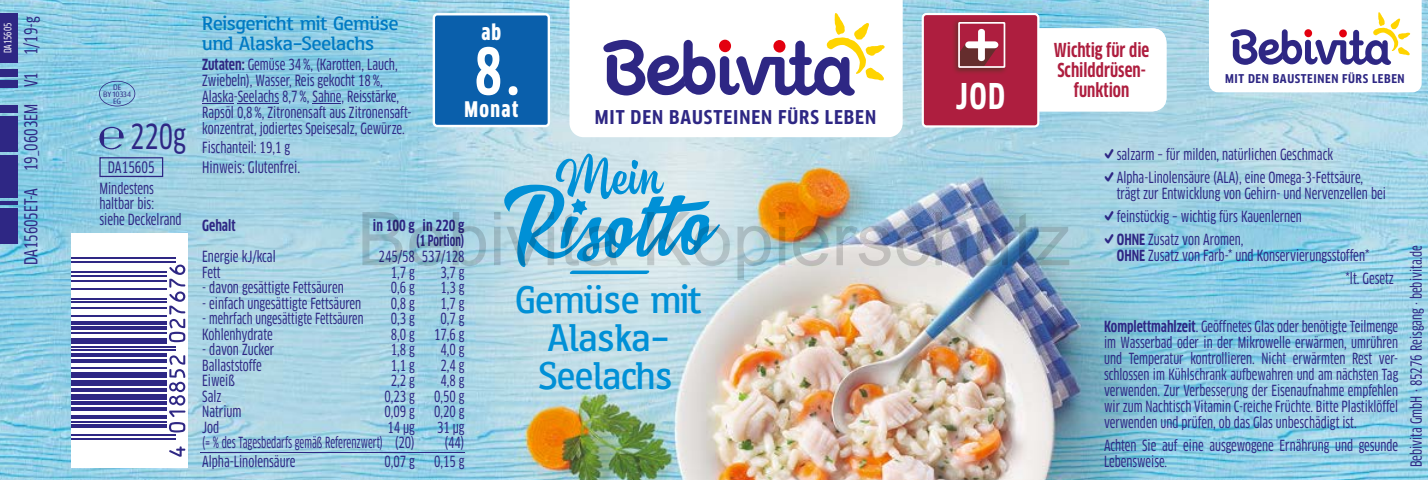
<style>
.page{position:relative;width:1428px;height:480px;background:#fff}
.page>*{position:absolute;margin:0;border:0;box-sizing:border-box;transform-origin:0 0}
.t1{font:74.25px "Arial";color:rgb(0 0 0/.15)}
.t2{font:700 condensed 63px "Clan OT";color:#fff}
.t3{font:45px/38px "Eirik Raude";letter-spacing:.005em;color:#0090d6;text-align:center;scale:.95 1}
.t4{font:700 condensed 34.75px "Clan OT";color:#fff}
.t5{font:33.75px "Clan OT Cond News";color:#2e2784}
.t6{font:22.5px/20px "Eirik Raude";letter-spacing:.005em;color:#007ac3}
.t7{font:900 condensed 21px "Clan OT";letter-spacing:.07em;color:#fff}
.t8{font:700 condensed 18.75px/20px "Clan OT";color:#ae1e3f;text-align:center}
.t9{font:700 condensed 18.5px "Clan OT";letter-spacing:.04em;color:#2e2784;scale:1.2 1}
.t10{font:17.5px "Clan OT Cond News";color:#2e2784}
.t11{font:15.5px "Clan OT Cond News";color:#2e2784}
.t12{font:15px/16px "Clan OT Cond News";color:#2e2784}
.t13{font:15px "Clan OT Cond News";color:#2e2784;scale:.85 1}
.t14{font:700 condensed 15px/15.5px "Clan OT";color:#2e2784;text-align:right}
.t15{font:700 condensed 11.75px "Clan OT";letter-spacing:.04em;color:#2e2784;scale:1.2 1}
.t16{font:10px "Clan OT Cond News";color:#fff}
.t17{font:8px/7px "Dax Pro";letter-spacing:-.005em;color:#2e2784;text-align:center}
.s1{font-family:"Clan OT";font-weight:700;font-stretch:condensed}
</style>
<div class="page">
<img style="left:0;top:0;width:1427px;height:479px">
<svg style="left:504px;top:153px;width:216px;height:121px;background:#92cae3"></svg>
<div style="left:1010px;top:28px;width:156px;height:83px;background:#fff;border-radius:14px"></div>
<hr style="left:202px;top:103px;width:32px;height:1px;background:#2e2784">
<hr style="left:238px;top:103px;width:41px;height:1px;background:#2e2784">
<svg style="left:312px;top:103px;width:29px;height:1px"></svg>
<svg style="left:99px;top:127px;width:25px;height:22px"></svg>
<svg style="left:99px;top:157px;width:64px;height:20px"></svg>
<hr style="left:200px;top:451px;width:264px;height:1px;background:#2e2784">
<svg style="left:432px;top:13px;width:118px;height:114px;background:#1e6cb1"></svg>
<svg style="left:569px;top:0;width:333px;height:137px"></svg>
<svg style="left:603px;top:13px;width:282px;height:83px"></svg>
<svg style="left:1208px;top:0;width:213px;height:92px"></svg>
<svg style="left:921px;top:13px;width:118px;height:114px;background:#b33a55"></svg>
<svg style="left:99px;top:81px;width:36px;height:25px"></svg>
<div style="left:71px;top:233px;width:117px;height:234px;background:#fff"></div>
<svg style="left:169px;top:446px;width:16px;height:10px"></svg>
<hr style="left:71px;top:437px;width:105px;height:2px;background:#2e2784">
<hr style="left:71px;top:433px;width:105px;height:2px;background:#2e2784">
<hr style="left:71px;top:424px;width:96px;height:4px;background:#2e2784">
<hr style="left:71px;top:420px;width:96px;height:2px;background:#2e2784">
<svg style="left:71px;top:415px;width:96px;height:3px"></svg>
<svg style="left:71px;top:407px;width:96px;height:3px"></svg>
<hr style="left:71px;top:401px;width:96px;height:4px;background:#2e2784">
<div style="left:71px;top:393px;width:96px;height:6px;background:#2e2784"></div>
<svg style="left:71px;top:388px;width:96px;height:3px"></svg>
<div style="left:71px;top:380px;width:96px;height:5px;background:#2e2784"></div>
<div style="left:71px;top:372px;width:96px;height:6px;background:#2e2784"></div>
<hr style="left:71px;top:366px;width:96px;height:2px;background:#2e2784">
<svg style="left:169px;top:355px;width:16px;height:77px"></svg>
<svg style="left:71px;top:359px;width:96px;height:3px"></svg>
<hr style="left:71px;top:353px;width:96px;height:4px;background:#2e2784">
<hr style="left:71px;top:349px;width:105px;height:2px;background:#2e2784">
<hr style="left:71px;top:345px;width:105px;height:2px;background:#2e2784">
<div style="left:71px;top:337px;width:96px;height:6px;background:#2e2784"></div>
<hr style="left:71px;top:332px;width:96px;height:2px;background:#2e2784">
<hr style="left:71px;top:326px;width:96px;height:4px;background:#2e2784">
<svg style="left:71px;top:321px;width:96px;height:3px"></svg>
<hr style="left:71px;top:315px;width:96px;height:1px;background:#2e2784">
<hr style="left:71px;top:307px;width:96px;height:2px;background:#2e2784">
<hr style="left:71px;top:301px;width:96px;height:2px;background:#2e2784">
<hr style="left:71px;top:297px;width:96px;height:2px;background:#2e2784">
<hr style="left:71px;top:288px;width:96px;height:1px;background:#2e2784">
<hr style="left:71px;top:280px;width:96px;height:2px;background:#2e2784">
<svg style="left:169px;top:264px;width:16px;height:78px"></svg>
<hr style="left:71px;top:274px;width:96px;height:2px;background:#2e2784">
<hr style="left:71px;top:270px;width:96px;height:2px;background:#2e2784">
<hr style="left:71px;top:261px;width:105px;height:2px;background:#2e2784">
<hr style="left:71px;top:257px;width:105px;height:2px;background:#2e2784">
<div style="left:0;top:13px;width:18px;height:50px;background:#2e2784"></div>
<div style="left:0;top:105px;width:18px;height:7px;background:#2e2784"></div>
<div style="left:0;top:70px;width:18px;height:7px;background:#2e2784"></div>
<div style="left:0;top:80px;width:18px;height:7px;background:#2e2784"></div>
<div style="left:0;top:116px;width:18px;height:35px;background:#2e2784"></div>
<div style="left:0;top:155px;width:18px;height:42px;background:#2e2784"></div>
<hr style="left:0;top:201px;width:18px;height:3px;background:#2e2784">
<div style="left:0;top:208px;width:18px;height:35px;background:#2e2784"></div>
<p class="t16" style="left:2px;top:53px;width:32px;rotate:-90deg">DA15605</p>
<p class="t10" style="left:21px;top:265px;width:250px;rotate:-90deg">DA15605ET-A 19_0603EM V1 1/19-g</p>
<p class="t17" style="left:103px;top:83px;width:29px">DE<br>BY 10334<br>EG</p>
<h3 class="t5" style="left:130px;top:117px;width:57px">220g</h3>
<p class="t11" style="left:108px;top:158px;width:48px">DA15605</p>
<p class="t12" style="left:99px;top:180px;width:84px">Mindestens haltbar bis: siehe Deckelrand</p>
<h3 class="t6" style="left:202px;top:12px;width:198px">Reisgericht mit Gemüse und Alaska-Seelachs</h3>
<p class="t12" style="left:202px;top:56px;width:211px"><span class="s1">Zutaten:</span> Gemüse 34 %, (Karotten, Lauch, Zwiebeln), Wasser, Reis gekocht 18 %, Alaska-Seelachs 8,7 %, Sahne, Reisstärke, Rapsöl 0,8 %, Zitronensaft aus Zitronensaft&shy;konzentrat, jodiertes Speisesalz, Gewürze.</p>
<p class="t12" style="left:202px;top:140px;width:89px">Fischanteil: 19,1 g</p>
<p class="t11" style="left:202px;top:158px;width:99px">Hinweis: Glutenfrei.</p>
<h3 class="t7" style="left:481px;top:20px;width:21px">ab</h3>
<p class="t8" style="left:1053px;top:40px;width:97px">Wichtig für die<br>Schilddrüsen&shy;funktion</p>
<h2 class="t2" style="left:474px;top:35px;width:47px">8.</h2>
<h3 class="t7" style="left:464px;top:97px;width:55px">Monat</h3>
<p class="t15" style="left:1225px;top:72px;width:151px">MIT DEN BAUSTEINEN FÜRS LEBEN</p>
<h3 class="t4" style="left:955px;top:76px;width:51px">JOD</h3>
<p class="t9" style="left:595px;top:107px;width:236px">MIT DEN BAUSTEINEN FÜRS LEBEN</p>
<p class="t12" style="left:1104px;top:146px;width:231px">✓ salzarm – für milden, natürlichen Geschmack</p>
<p class="t12" style="left:1116px;top:169px;width:271px;text-indent:-13px">✓ Alpha-Linolensäure (ALA), eine Omega-3-Fettsäure, trägt zur Entwicklung von Gehirn- und Nervenzellen bei</p>
<p class="t12" style="left:1104px;top:208px;width:199px">✓ feinstückig – wichtig fürs Kauenlernen</p>
<p class="t12" style="left:1116px;top:231px;width:254px;text-indent:-13px">✓ <span class="s1">OHNE</span> Zusatz von Aromen,<br><span class="s1">OHNE</span> Zusatz von Farb-* und Konservierungsstoffen*</p>
<p class="t12" style="left:1345px;top:270px;width:50px">*lt. Gesetz</p>
<h1 class="t1" style="left:357px;top:188px;width:715px">Bebivita Kopierschutz</h1>
<p class="t14" style="left:202px;top:217px;width:35px">Gehalt</p>
<p class="t14" style="left:373px;top:217px;width:93px">in 100 g in 220 g (1 Portion)</p>
<p class="t12" style="left:202px;top:248px;width:75px">Energie kJ/kcal</p>
<p class="t12" style="left:378px;top:248px;width:87px">245/58 537/128</p>
<p class="t12" style="left:202px;top:264px;width:20px">Fett</p>
<p class="t12" style="left:391px;top:264px;width:26px">1,7 g</p>
<p class="t12" style="left:440px;top:264px;width:26px">3,7 g</p>
<p class="t12" style="left:202px;top:279px;width:143px">- davon gesättigte Fettsäuren</p>
<p class="t12" style="left:391px;top:279px;width:26px">0,6 g</p>
<p class="t12" style="left:440px;top:279px;width:26px">1,3 g</p>
<p class="t12" style="left:202px;top:295px;width:161px">- einfach ungesättigte Fettsäuren</p>
<p class="t12" style="left:391px;top:295px;width:26px">0,8 g</p>
<p class="t12" style="left:440px;top:295px;width:26px">1,7 g</p>
<p class="t12" style="left:202px;top:310px;width:163px">- mehrfach ungesättigte Fettsäuren</p>
<p class="t12" style="left:391px;top:310px;width:26px">0,3 g</p>
<p class="t12" style="left:440px;top:310px;width:26px">0,7 g</p>
<p class="t12" style="left:202px;top:326px;width:72px">Kohlenhydrate</p>
<p class="t12" style="left:391px;top:326px;width:26px">8,0 g</p>
<p class="t12" style="left:434px;top:326px;width:32px">17,6 g</p>
<p class="t12" style="left:202px;top:341px;width:73px">- davon Zucker</p>
<p class="t12" style="left:391px;top:341px;width:26px">1,8 g</p>
<p class="t12" style="left:440px;top:341px;width:26px">4,0 g</p>
<p class="t12" style="left:202px;top:357px;width:61px">Ballaststoffe</p>
<p class="t12" style="left:391px;top:357px;width:26px">1,1 g</p>
<p class="t12" style="left:440px;top:357px;width:26px">2,4 g</p>
<p class="t12" style="left:202px;top:372px;width:34px">Eiweiß</p>
<p class="t12" style="left:391px;top:372px;width:26px">2,2 g</p>
<p class="t12" style="left:440px;top:372px;width:26px">4,8 g</p>
<p class="t12" style="left:202px;top:388px;width:21px">Salz</p>
<p class="t12" style="left:384px;top:388px;width:32px">0,23 g</p>
<p class="t12" style="left:434px;top:388px;width:32px">0,50 g</p>
<p class="t12" style="left:202px;top:403px;width:41px">Natrium</p>
<p class="t12" style="left:384px;top:403px;width:32px">0,09 g</p>
<p class="t12" style="left:434px;top:403px;width:32px">0,20 g</p>
<p class="t12" style="left:202px;top:419px;width:19px">Jod</p>
<p class="t12" style="left:387px;top:419px;width:29px">14 µg</p>
<p class="t12" style="left:437px;top:419px;width:29px">31 µg</p>
<p class="t13" style="left:202px;top:433px;width:252px">(= % des Tagesbedarfs gemäß Referenzwert) (20)</p>
<p class="t12" style="left:444px;top:434px;width:22px">(44)</p>
<p class="t12" style="left:202px;top:453px;width:95px">Alpha-Linolensäure</p>
<p class="t12" style="left:384px;top:453px;width:32px">0,07 g</p>
<p class="t12" style="left:434px;top:453px;width:32px">0,15 g</p>
<p class="t12" style="left:1408px;top:467px;width:223px;rotate:-90deg">Bebivita GmbH · 85276 Reisgang · bebivita.de</p>
<h3 class="t3" style="left:516px;top:278px;width:198px">Gemüse mit<br>Alaska-<br>Seelachs</h3>
<p class="t12" style="left:1104px;top:318px;width:296px;text-align:justify"><span class="s1">Komplettmahlzeit</span>. Geöffnetes Glas oder benötigte Teilmenge im Wasserbad oder in der Mikrowelle erwärmen, umrühren und Temperatur kontrollieren. Nicht erwärmten Rest ver&shy;schlossen im Kühlschrank aufbewahren und am nächsten Tag verwenden. Zur Verbesserung der Eisenaufnahme empfehlen wir zum Nachtisch Vitamin C-reiche Früchte. Bitte Plastik löffel verwenden und prüfen, ob das Glas un beschädigt ist.</p>
<p class="t12" style="left:1104px;top:437px;width:296px">Achten Sie auf eine ausgewogene Ernährung und gesunde<br>Lebensweise.</p>
</div>
